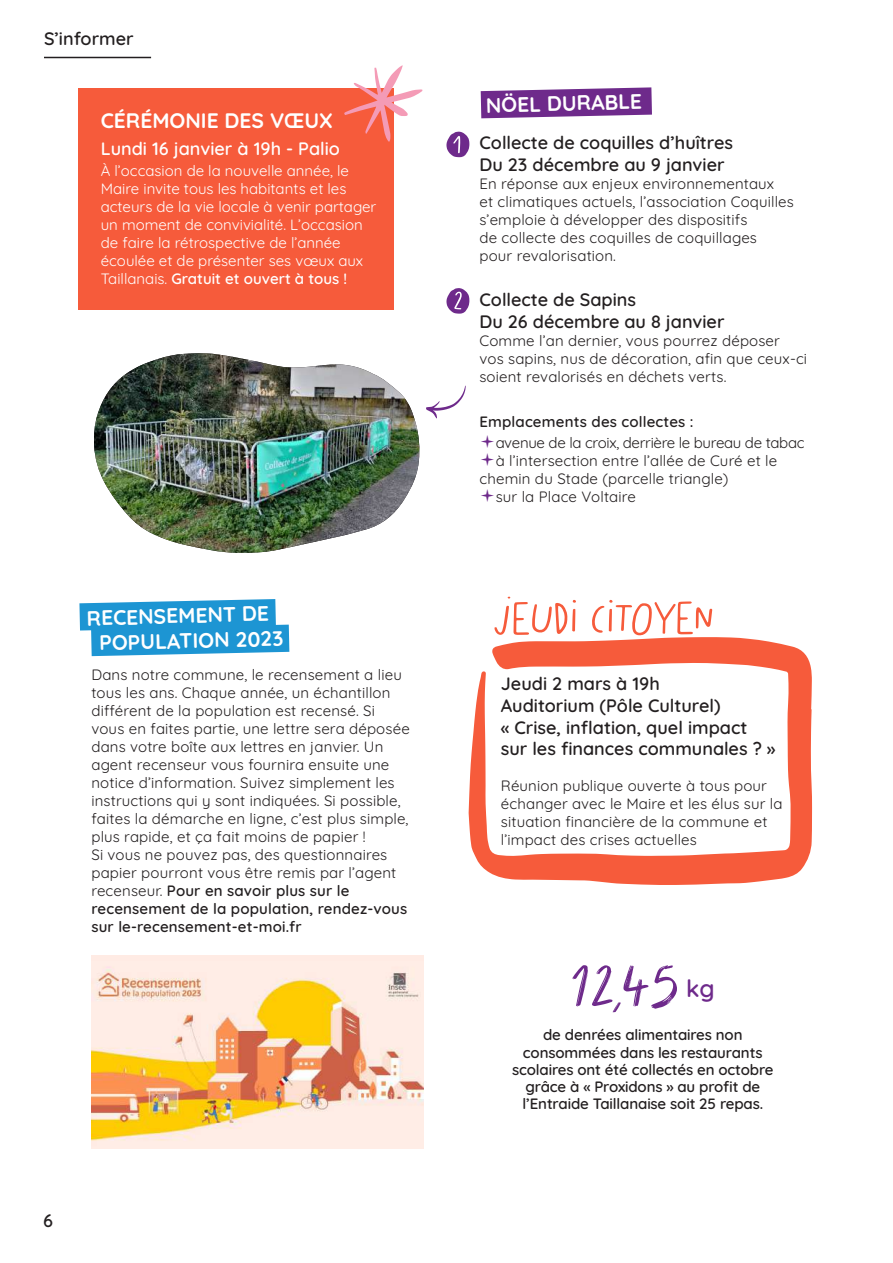
<style>
.page{position:relative;width:893px;height:1263px;background:#fff}
.page>*{position:absolute;margin:0;border:0;box-sizing:border-box;transform-origin:0 0}
.t1{font:600 24px "Quicksand";color:#6e2a8b}
.t2{font:700 21px/25.3px "Quicksand";color:#fff}
.t3{font:600 18px/21.6px "Quicksand";color:#231f20}
.t4{font:600 18px "Quicksand";color:#fff}
.t5{font:15px/18px "Quicksand";letter-spacing:.01em;color:#231f20}
.t6{font:15px/18px "Quicksand";color:#fff}
.t7{font:600 15px/17.2px "Quicksand";letter-spacing:-.01em;color:#231f20;text-align:center}
.t8{font:15px "Quicksand";letter-spacing:-.02em;color:#231f20}
.t9{font:600 15px "Quicksand";letter-spacing:.01em;color:#231f20}
.s1{font-weight:600}
</style>
<div class="page">
<svg style="left:469px;top:637px;width:343px;height:248px"></svg>
<hr style="left:44px;top:57px;width:107px;height:1px;background:#231f20">
<div style="left:78px;top:88px;width:316px;height:222px;background:#f65b3b"></div>
<img style="left:94px;top:353px;width:326px;height:200px">
<svg style="left:79px;top:599px;width:210px;height:57px;background:#39a2d8"></svg>
<img style="left:91px;top:955px;width:332px;height:193px">
<svg style="left:572px;top:965px;width:105px;height:47px"></svg>
<svg style="left:426px;top:386px;width:40px;height:32px"></svg>
<svg style="left:481px;top:87px;width:171px;height:31px;background:#7f4499"></svg>
<svg style="left:446px;top:132px;width:23px;height:25px"></svg>
<svg style="left:446px;top:288px;width:23px;height:26px"></svg>
<svg style="left:344px;top:65px;width:79px;height:77px"></svg>
<svg style="left:494px;top:596px;width:82px;height:39px"></svg>
<svg style="left:592px;top:600px;width:120px;height:35px"></svg>
<p class="t3" style="left:44px;top:26px;width:91px">S’informer</p>
<h2 class="t2" style="left:101px;top:105px;width:234px">CÉRÉMONIE DES VŒUX</h2>
<p class="t4" style="left:101px;top:134px;width:241px">Lundi 16 janvier à 19h - Palio</p>
<p class="t6" style="left:101px;top:160px;width:277px">À l’occasion de la nouvelle année, le Maire invite tous les habitants et les acteurs de la vie locale à venir partager un moment de convivialité. L’occasion de faire la rétrospective de l’année écoulée et de présenter ses vœux aux Taillanais. <span class="s1">Gratuit et ouvert à tous !</span></p>
<h2 class="t2" style="left:98px;top:604px;width:186px;text-indent:-12px;rotate:-2deg">RECENSEMENT DE<br>POPULATION 2023</h2>
<p class="t5" style="left:91px;top:664px;width:320px">Dans notre commune, le recensement a lieu tous les ans. Chaque année, un échantillon différent de la population est recensé. Si vous en faites partie, une lettre sera déposée dans votre boîte aux lettres en janvier. Un agent recenseur vous fournira ensuite une notice d’information. Suivez simplement les instructions qui y sont indiquées. Si possible, faites la démarche en ligne, c’est plus simple, plus rapide, et ça fait moins de papier !<br>Si vous ne pouvez pas, des questionnaires papier pourront vous être remis par l’agent recenseur. <span class="s1">Pour en savoir plus sur le recensement de la population, rendez-vous sur le-recensement-et-moi.fr</span></p>
<p class="t3" style="left:43px;top:1208px;width:11px">6</p>
<h2 class="t2" style="left:485px;top:91px;width:158px;rotate:-2deg">NÖEL DURABLE</h2>
<p class="t3" style="left:479px;top:130px;width:255px">Collecte de coquilles d’huîtres<br>Du 23 décembre au 9 janvier</p>
<p class="t5" style="left:479px;top:173px;width:316px">En réponse aux enjeux environnementaux<br>et climatiques actuels, l’association Coquilles s’emploie à développer des dispositifs<br>de collecte des coquilles de coquillages<br>pour revalorisation.</p>
<p class="t3" style="left:479px;top:287px;width:247px">Collecte de Sapins<br>Du 26 décembre au 8 janvier</p>
<p class="t5" style="left:479px;top:330px;width:329px">Comme l’an dernier, vous pourrez déposer vos sapins, nus de décoration, afin que ceux-ci soient revalorisés en déchets verts.</p>
<p class="t9" style="left:479px;top:410px;width:216px">Emplacements des collectes :</p>
<p class="t8" style="left:496px;top:431px;width:310px">avenue de la croix, derrière le bureau de tabac</p>
<p class="t5" style="left:496px;top:450px;width:283px">à l’intersection entre l’allée de Curé et le</p>
<p class="t5" style="left:479px;top:468px;width:251px">chemin du Stade (parcelle triangle)</p>
<p class="t5" style="left:496px;top:486px;width:142px">sur la Place Voltaire</p>
<p class="t3" style="left:501px;top:671px;width:276px">Jeudi 2 mars à 19h<br>Auditorium (Pôle Culturel)<br>« Crise, inflation, quel impact sur les finances communales ? »</p>
<p class="t5" style="left:501px;top:775px;width:283px">Réunion publique ouverte à tous pour échanger avec le Maire et les élus sur la situation financière de la commune et l’impact des crises actuelles</p>
<h1 class="t1" style="left:686px;top:970px;width:30px">kg</h1>
<p class="t7" style="left:512px;top:1025px;width:263px">de denrées alimentaires non consommées dans les restaurants scolaires ont été collectés en octobre grâce à « Proxidons » au profit de l’Entraide Taillanaise soit 25 repas.</p>
</div>
